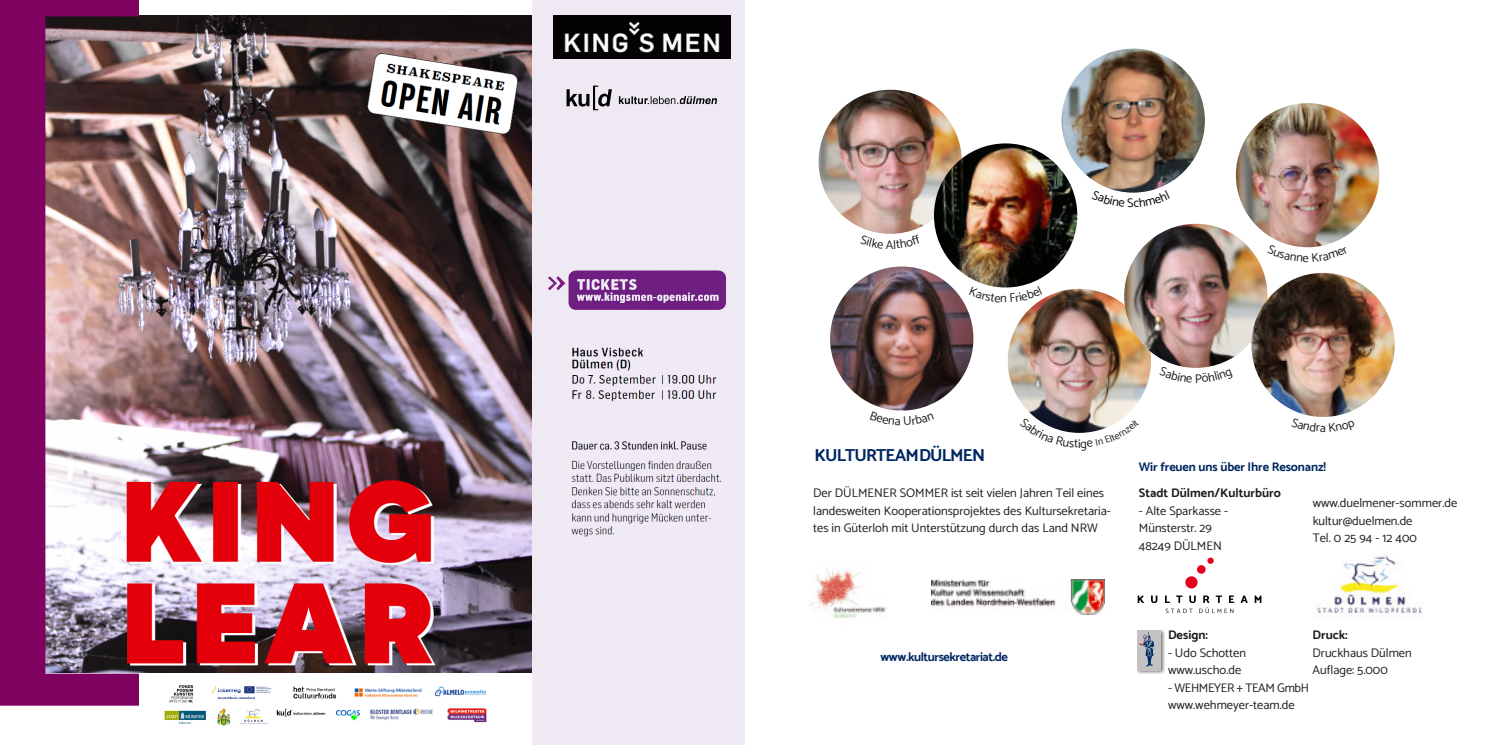
<style>
.page{position:relative;width:1489px;height:745px;background:#fff}
.page>*{position:absolute;margin:0;border:0;box-sizing:border-box;transform-origin:0 0}
.t1{font:700 17.5px "Catamaran";letter-spacing:-.055em;color:#002761}
.t2{font:12.5px/17.5px "Catamaran";color:#1f1d1a}
.t3{font:700 12.5px "Catamaran";color:#1f1d1a}
.t4{font:700 12.5px "Catamaran";letter-spacing:-.01em;color:#002761}
.t5{font:700 12.5px "Catamaran";letter-spacing:-.035em;color:#002761}
.t6{font:12.5px "Catamaran";color:#000}
</style>
<div class="page">
<hr style="left:744px;top:0;width:1px;height:744px;background:#002761">
<img style="left:1137px;top:630px;width:27px;height:43px">
<div style="left:1137px;top:629px;width:23px;height:40px;background:#c4c2c5"></div>
<svg style="left:1138px;top:631px;width:15px;height:35px"></svg>
<div style="left:1185px;top:576px;width:12px;height:12px;background:#e5001b;border-radius:50%"></div>
<svg style="left:1196px;top:564px;width:9px;height:9px"></svg>
<svg style="left:1207px;top:557px;width:6px;height:6px"></svg>
<svg style="left:1137px;top:595px;width:124px;height:17px"></svg>
<img style="left:808px;top:568px;width:78px;height:50px">
<img style="left:931px;top:579px;width:173px;height:35px">
<img style="left:818px;top:90px;width:143px;height:144px;border-radius:50%">
<img style="left:830px;top:266px;width:143px;height:144px;border-radius:50%">
<img style="left:933px;top:143px;width:144px;height:144px;border-radius:50%">
<img style="left:1007px;top:288px;width:143px;height:144px;border-radius:50%">
<img style="left:1061px;top:49px;width:143px;height:143px;border-radius:50%">
<img style="left:1124px;top:224px;width:143px;height:143px;border-radius:50%">
<img style="left:1251px;top:273px;width:143px;height:143px;border-radius:50%">
<img style="left:1235px;top:103px;width:144px;height:144px;border-radius:50%">
<img style="left:1316px;top:555px;width:106px;height:63px">
<img style="left:164px;top:685px;width:323px;height:41px">
<img style="left:139px;top:15px;width:393px;height:657px">
<div style="left:532px;top:0;width:212px;height:744px;background:#efe9f3"></div>
<img style="left:571px;top:347px;width:151px;height:190px">
<img style="left:548px;top:270px;width:179px;height:40px">
<svg style="left:566px;top:86px;width:46px;height:24px"></svg>
<svg style="left:619px;top:96px;width:98px;height:8px"></svg>
<img style="left:0;top:0;width:139px;height:705px">
<img style="left:553px;top:15px;width:177px;height:44px">
<svg style="left:992px;top:286px;width:50px;height:16px"></svg>
<svg style="left:1034px;top:417px;width:90px;height:16px"></svg>
<svg style="left:1114px;top:190px;width:10px;height:2px"></svg>
<svg style="left:1133px;top:190px;width:19px;height:3px"></svg>
<svg style="left:1180px;top:366px;width:32px;height:2px"></svg>
<svg style="left:1287px;top:244px;width:41px;height:4px"></svg>
<p class="t2" style="left:885px;top:235px;width:9px">A</p>
<p class="t6" style="left:1127px;top:195px;width:8px">S</p>
<h1 class="t1" style="left:814px;top:444px;width:172px">KULTURTEAM DÜLMEN</h1>
<p class="t2" style="left:1078px;top:434px;width:4px">i</p>
<p class="t2" style="left:813px;top:484px;width:299px">Der DÜLMENER SOMMER ist seit vielen Jahren Teil eines landesweiten Kooperationsprojektes des Kultursekretaria&shy;tes in Güterloh mit Unterstützung durch das Land NRW</p>
<p class="t2" style="left:1319px;top:418px;width:8px">a</p>
<p class="t4" style="left:1138px;top:459px;width:189px">Wir freuen uns über Ihre Resonanz!</p>
<p class="t3" style="left:1138px;top:485px;width:143px">Stadt Dülmen/Kulturbüro</p>
<p class="t2" style="left:1138px;top:501px;width:91px">- Alte Sparkasse -<br>Münsterstr. 29<br>48249 DÜLMEN</p>
<p class="t2" style="left:1312px;top:494px;width:146px">www.duelmener-sommer.de kultur@duelmen.de<br>Tel. 0 25 94 - 12 400</p>
<p class="t5" style="left:880px;top:648px;width:129px">www.kultursekretariat.de</p>
<p class="t3" style="left:1312px;top:627px;width:37px">Druck:</p>
<p class="t2" style="left:1312px;top:643px;width:101px">Druckhaus Dülmen<br>Auflage: 5.000</p>
<p class="t3" style="left:1167px;top:627px;width:42px">Design:</p>
<p class="t2" style="left:1167px;top:643px;width:80px">- Udo Schotten www.uscho.de</p>
<p class="t2" style="left:1167px;top:678px;width:143px">- WEHMEYER + TEAM GmbH www.wehmeyer-team.de</p>
</div>
